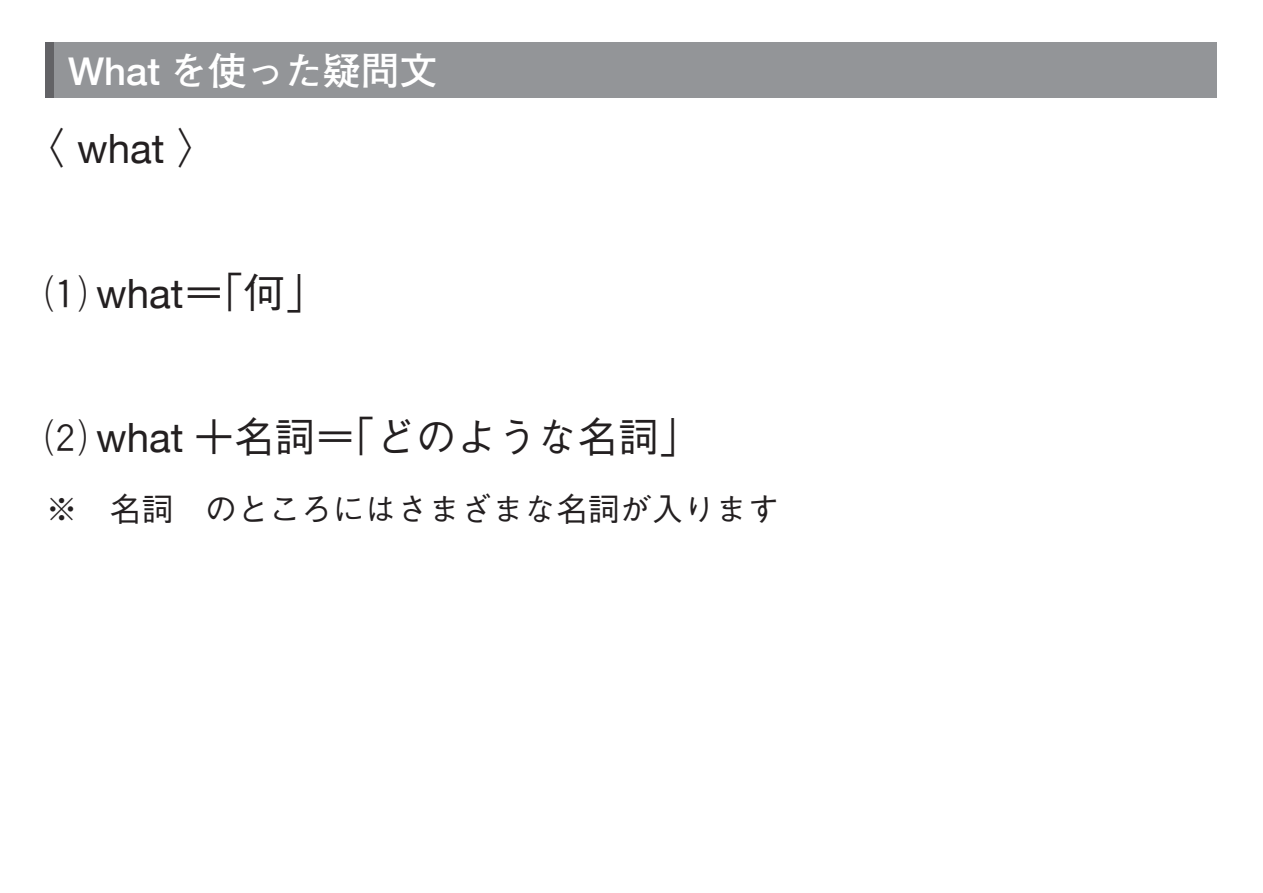
<style>
.page{position:relative;width:1263px;height:893px;background:#fff}
.page>*{position:absolute;margin:0;border:0;box-sizing:border-box;transform-origin:0 0}
.t1{font:500 40.35px "Gothic BBB";color:#231f20}
.t2{font:40.35px "Helvetica Neue";color:#231f20}
.t3{font:700 38.25px "Futo Go B101";color:#fff}
.t4{font:500 31.95px "Gothic BBB";color:#231f20}
.s1{font-family:"Helvetica Neue";font-weight:500}
.s2{font-family:"Gothic BBB";font-weight:500}
.s3{font-family:"Helvetica Neue";font-weight:400}
</style>
<div class="page">
<div style="left:46px;top:43px;width:1171px;height:55px;background:#939598"></div>
<div style="left:46px;top:43px;width:8px;height:55px;background:#636366"></div>
<p class="t3" style="left:68px;top:48px;width:371px"><span class="s1">What</span> を使った疑問文</p>
<p class="t2" style="left:26px;top:120px;width:192px"><span class="s2">〈</span> what <span class="s2">〉</span></p>
<p class="t1" style="left:46px;top:270px;width:281px">⑴ <span class="s3">what</span>＝「何」</p>
<p class="t1" style="left:46px;top:414px;width:655px">⑵ <span class="s3">what</span> ＋名詞＝「どのような名詞」</p>
<p class="t4" style="left:46px;top:491px;width:735px">※　名詞　のところにはさまざまな名詞が入ります</p>
</div>
